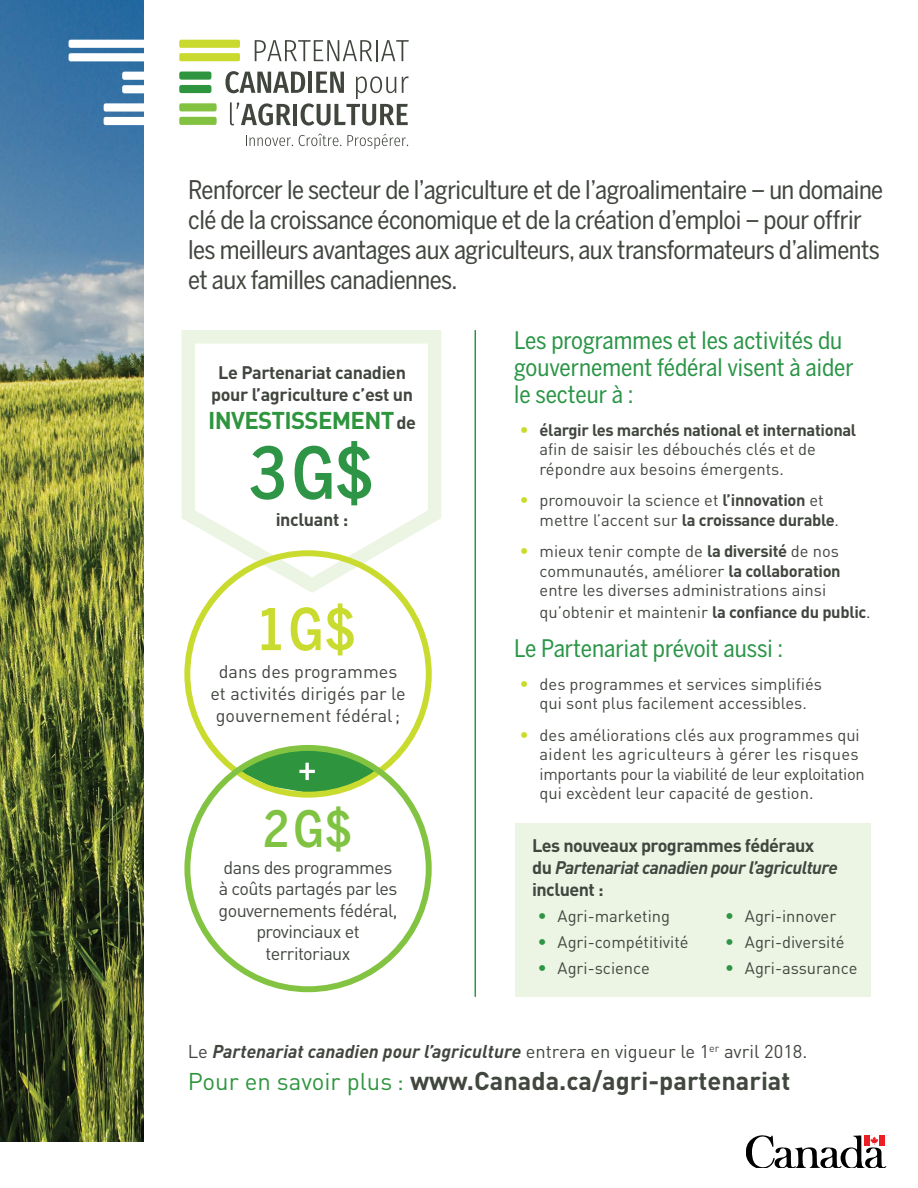
<style>
.page{position:relative;width:918px;height:1188px;background:#fff}
.page>*{position:absolute;margin:0;border:0;box-sizing:border-box;transform-origin:0 0}
.t1{font:500 70.5px "Benton Sans Condensed";color:#2f9546}
.t2{font:500 57px "Benton Sans Condensed";color:#cadb2f}
.t3{font:500 49.5px "Benton Sans Condensed";color:#80c342}
.t4{font:25.5px/30px "Benton Sans Condensed";letter-spacing:-.02em;color:#41463f}
.t5{font:700 25.35px "DIN";color:#41463f}
.t6{font:24px/27px "Benton Sans Condensed";color:#2a9546}
.t7{font:700 24px "DIN";letter-spacing:-.03em;color:#2e953e}
.t8{font:italic 700 18.3px "DIN";color:#41463f}
.t9{font:700 18px/21.6px "DIN";letter-spacing:-.025em;color:#41463f;text-align:center}
.t10{font:18px/21.6px "DIN";letter-spacing:-.03em;color:#41463f;text-align:center}
.t11{font:18px/21.6px "DIN";color:#41463f;text-align:center}
.t12{font:16.5px/19.5px "DIN";color:#41463f}
.s1{font-size:18px;color:#41463f}
.s2{font-size:18px;color:#cadb2f}
.s3{font-weight:700}
.s4{font-style:italic}
.s5{font-size:18px;color:#2f9546}
.s6{font-weight:400;font-style:normal}
.s7{font-weight:400;font-size:24px;color:#2e953e}
</style>
<div class="page">
<div style="left:179px;top:117px;width:38px;height:8px;background:#82c240;border-radius:2px"></div>
<div style="left:179px;top:103px;width:38px;height:8px;background:#82c240;border-radius:2px"></div>
<div style="left:179px;top:85px;width:32px;height:8px;background:#2e943d;border-radius:2px"></div>
<div style="left:179px;top:72px;width:32px;height:8px;background:#2e943d;border-radius:2px"></div>
<svg style="left:255px;top:40px;width:117px;height:21px"></svg>
<hr style="left:376px;top:40px;width:2px;height:21px;background:#40453d">
<svg style="left:381px;top:40px;width:28px;height:21px"></svg>
<svg style="left:225px;top:71px;width:184px;height:55px"></svg>
<svg style="left:246px;top:135px;width:47px;height:11px"></svg>
<svg style="left:299px;top:134px;width:42px;height:12px"></svg>
<svg style="left:347px;top:134px;width:61px;height:15px"></svg>
<svg style="left:179px;top:40px;width:61px;height:21px"></svg>
<div style="left:516px;top:823px;width:355px;height:174px;background:#ecf5e4"></div>
<svg style="left:746px;top:1135px;width:140px;height:32px"></svg>
<hr style="left:475px;top:330px;width:1px;height:667px;background:#2f9546">
<svg style="left:181px;top:330px;width:260px;height:271px"></svg>
<div style="left:184px;top:550px;width:248px;height:248px;border:6px solid #cadb2f;border-radius:50%"></div>
<div style="left:184px;top:745px;width:248px;height:247px;border:6px solid #82c341;border-radius:50%"></div>
<svg style="left:238px;top:748px;width:140px;height:45px"></svg>
<img style="left:0;top:0;width:144px;height:1142px">
<div style="left:104px;top:117px;width:58px;height:8px;background:#fff;border-radius:2px"></div>
<div style="left:104px;top:103px;width:58px;height:9px;background:#fff;border-radius:2px"></div>
<div style="left:69px;top:53px;width:93px;height:8px;background:#fff;border-radius:2px"></div>
<div style="left:69px;top:40px;width:93px;height:8px;background:#fff;border-radius:2px"></div>
<div style="left:122px;top:85px;width:40px;height:8px;background:#fff;border-radius:2px"></div>
<div style="left:122px;top:72px;width:40px;height:8px;background:#fff;border-radius:2px"></div>
<p class="t4" style="left:188px;top:174px;width:697px">Renforcer le secteur de l’agriculture et de l’agroalimentaire – un domaine clé de la croissance économique et de la création d’emploi – pour offrir les meilleurs avantages aux agriculteurs, aux transformateurs d’aliments et aux familles canadiennes.</p>
<p class="t9" style="left:211px;top:361px;width:204px">Le Partenariat canadien pour l’agriculture c’est un</p>
<h3 class="t7" style="left:208px;top:405px;width:209px">INVESTISSEMENT <span class="s1">de</span></h3>
<h1 class="t1" style="left:250px;top:430px;width:126px">3G$</h1>
<p class="t9" style="left:276px;top:508px;width:74px">incluant :</p>
<h2 class="t2" style="left:260px;top:594px;width:98px">1 G$</h2>
<p class="t11" style="left:210px;top:661px;width:197px">dans des programmes et activités dirigés par le gouvernement fédéral;</p>
<h3 class="t3" style="left:263px;top:799px;width:91px">2G$</h3>
<p class="t10" style="left:219px;top:856px;width:181px">dans des programmes à coûts partagés par les gouvernements fédéral, provinciaux et territoriaux</p>
<h3 class="t6" style="left:514px;top:327px;width:341px">Les programmes et les activités du gouvernement fédéral visent à aider le secteur à :</h3>
<p class="t12" style="left:540px;top:420px;width:318px;text-indent:-20px"><span class="s2">•</span> <span class="s3">élargir les marchés national et international </span>afin de saisir les débouchés clés et de répondre aux besoins émergents.</p>
<p class="t12" style="left:540px;top:490px;width:301px;text-indent:-20px"><span class="s2">•</span> promouvoir la science et <span class="s3">l’innovation</span> et mettre l’accent sur <span class="s3">la croissance durable</span>.</p>
<p class="t12" style="left:540px;top:541px;width:303px;text-align:justify;text-indent:-20px"><span class="s2">•</span> mieux tenir compte de <span class="s3">la diversité</span> de nos communautés, améliorer <span class="s3">la collaboration </span>entre les diverses administrations ainsi</p>
<p class="t12" style="left:540px;top:602px;width:333px">qu’obtenir et maintenir <span class="s3">la confiance du public</span>.</p>
<h3 class="t6" style="left:514px;top:634px;width:271px">Le Partenariat prévoit aussi :</h3>
<p class="t12" style="left:519px;top:674px;width:304px;text-align:center"><span class="s2">•</span> des programmes et services simplifiés qui sont plus facilement accessibles.</p>
<p class="t12" style="left:540px;top:725px;width:327px;text-indent:-20px"><span class="s2">•</span> des améliorations clés aux programmes qui aident les agriculteurs à gérer les risques importants pour la viabilité de leur exploitation qui excèdent leur capacité de gestion.</p>
<p class="t9" style="left:532px;top:834px;width:307px;text-align:left">Les nouveaux programmes fédéraux du <span class="s4">Partenariat canadien pour l’agriculture </span>incluent :</p>
<p class="t12" style="left:537px;top:906px;width:134px"><span class="s5">•</span> Agri-marketing</p>
<p class="t12" style="left:537px;top:932px;width:153px"><span class="s5">•</span> Agri-compétitivité</p>
<p class="t12" style="left:537px;top:958px;width:114px"><span class="s5">•</span> Agri-science</p>
<p class="t12" style="left:725px;top:906px;width:113px"><span class="s5">•</span> Agri-innover</p>
<p class="t12" style="left:725px;top:932px;width:121px"><span class="s5">•</span> Agri-diversité</p>
<p class="t12" style="left:725px;top:958px;width:134px"><span class="s5">•</span> Agri-assurance</p>
<p class="t8" style="left:188px;top:1039px;width:621px"><span class="s6">Le</span> Partenariat canadien pour l’agriculture <span class="s6">entrera en vigueur le 1</span><sup>er</sup> <span class="s6">avril 2018.</span></p>
<h3 class="t5" style="left:188px;top:1065px;width:604px"><span class="s7">Pour en savoir plus :</span> www.Canada.ca/agri-partenariat</h3>
</div>
